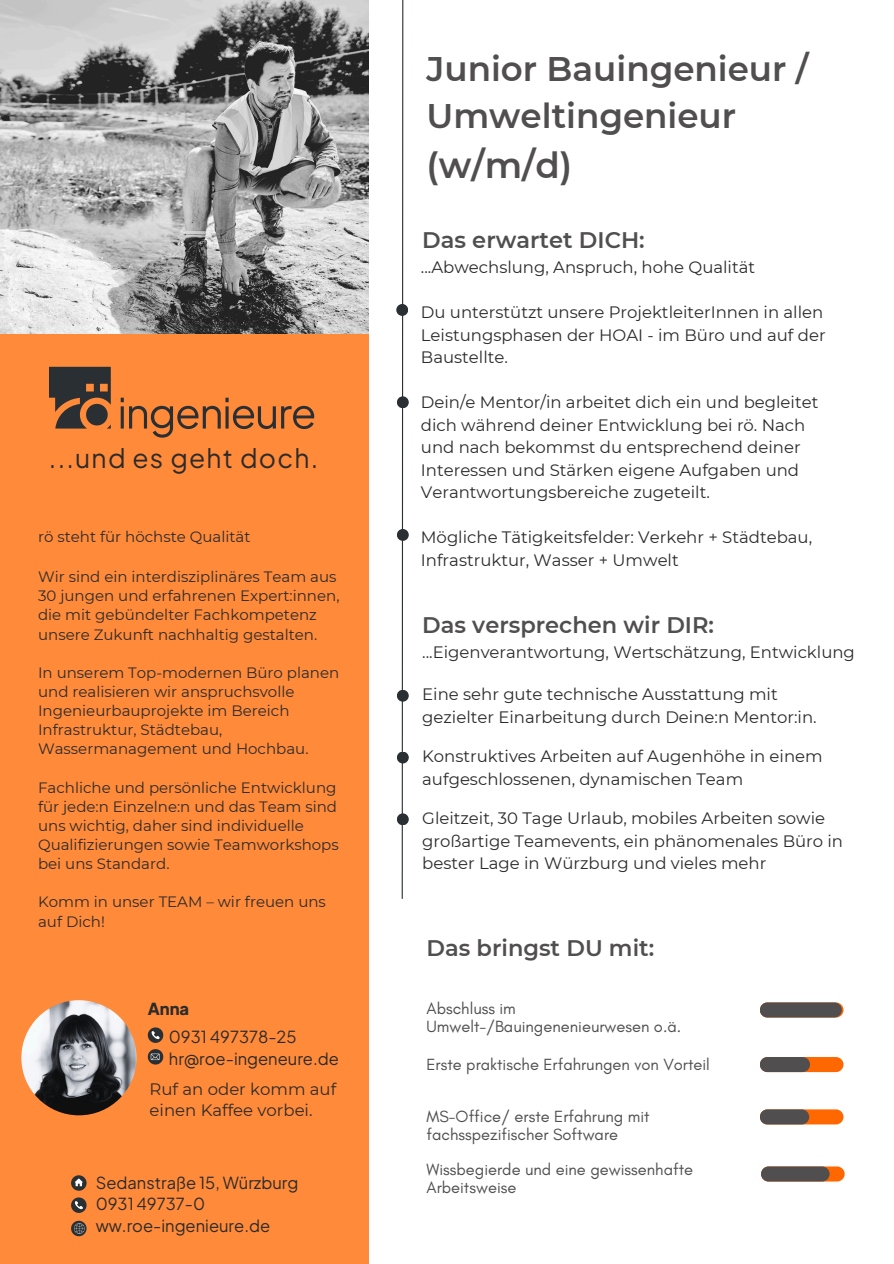
<style>
.page{position:relative;width:894px;height:1264px;background:#fff}
.page>*{position:absolute;margin:0;border:0;box-sizing:border-box;transform-origin:0 0}
.t1{font:600 35.55px "Montserrat";color:#504e4e}
.t2{font:600 34.05px/47.2px "Montserrat";color:#504e4e}
.t3{font:26.4px "Plus Jakarta Sans";letter-spacing:.045em;color:#2b2b2b}
.t4{font:600 22.5px "Montserrat";color:#504e4e}
.t5{font:16.5px/22.5px "Montserrat";color:#2b2b2b}
.t6{font:16.5px/18px "Glacial Indifference";color:#504e4e}
.t7{font:16.5px "Plus Jakarta Sans";color:#2b2b2b}
.t8{font:800 16.5px "Plus Jakarta Sans";color:#2b2b2b}
.t9{font:15px/19.2px "Montserrat";color:#2b2b2b}
</style>
<div class="page">
<div style="left:0;top:0;width:368px;height:1263px;background:#ff8a3a"></div>
<img style="left:0;top:0;width:368px;height:333px">
<svg style="left:71px;top:1197px;width:15px;height:15px"></svg>
<svg style="left:71px;top:1175px;width:15px;height:15px"></svg>
<svg style="left:401px;top:0;width:3px;height:899px"></svg>
<div style="left:397px;top:396px;width:11px;height:12px;background:#292f33;border-radius:50%"></div>
<div style="left:397px;top:689px;width:11px;height:12px;background:#292f33;border-radius:50%"></div>
<div style="left:397px;top:751px;width:11px;height:12px;background:#292f33;border-radius:50%"></div>
<div style="left:396px;top:304px;width:12px;height:12px;background:#292f33;border-radius:50%"></div>
<svg style="left:71px;top:1220px;width:15px;height:16px"></svg>
<svg style="left:759px;top:1002px;width:84px;height:15px"></svg>
<div style="left:759px;top:1002px;width:82px;height:15px;background:#504e4e;border-radius:8px"></div>
<div style="left:759px;top:1057px;width:84px;height:15px;background:#ff6700;border-radius:8px"></div>
<div style="left:759px;top:1057px;width:50px;height:15px;background:#504e4e;border-radius:8px"></div>
<div style="left:759px;top:1109px;width:84px;height:15px;background:#ff6700;border-radius:8px"></div>
<div style="left:759px;top:1109px;width:50px;height:15px;background:#504e4e;border-radius:8px"></div>
<svg style="left:49px;top:367px;width:265px;height:70px"></svg>
<svg style="left:148px;top:1049px;width:15px;height:15px"></svg>
<svg style="left:148px;top:1027px;width:15px;height:15px"></svg>
<img style="left:21px;top:1000px;width:115px;height:115px;border-radius:50%">
<div style="left:397px;top:529px;width:11px;height:12px;background:#292f33;border-radius:50%"></div>
<div style="left:760px;top:1166px;width:84px;height:15px;background:#ff6700;border-radius:8px"></div>
<div style="left:760px;top:1166px;width:69px;height:15px;background:#504e4e;border-radius:8px"></div>
<div style="left:397px;top:813px;width:11px;height:12px;background:#292f33;border-radius:50%"></div>
<p class="t3" style="left:49px;top:440px;width:271px">...und es geht doch.</p>
<p class="t9" style="left:38px;top:526px;width:214px">rö steht für höchste Qualität</p>
<p class="t9" style="left:38px;top:567px;width:303px">Wir sind ein interdisziplinäres Team aus 30 jungen und erfahrenen Expert:innen, die mit gebündelter Fachkompetenz unsere Zukunft nachhaltig gestalten.</p>
<p class="t9" style="left:38px;top:662px;width:303px">In unserem Top-modernen Büro planen und realisieren wir anspruchsvolle Ingenieurbauprojekte im Bereich Infrastruktur, Städtebau, Wassermanagement und Hochbau.</p>
<p class="t9" style="left:38px;top:777px;width:302px">Fachliche und persönliche Entwicklung für jede:n Einzelne:n und das Team sind uns wichtig, daher sind individuelle Qualifizierungen sowie Teamworkshops bei uns Standard.</p>
<p class="t9" style="left:38px;top:892px;width:289px">Komm in unser TEAM – wir freuen uns auf Dich!</p>
<p class="t8" style="left:148px;top:997px;width:43px">Anna</p>
<h1 class="t7" style="left:169px;top:1026px;width:129px">0931 497378-25</h1>
<h3 class="t7" style="left:169px;top:1047px;width:171px">hr@roe-ingeneure.de</h3>
<p class="t5" style="left:150px;top:1077px;width:188px">Ruf an oder komm auf</p>
<p class="t5" style="left:150px;top:1099px;width:164px">einen Kaffee vorbei.</p>
<p class="t7" style="left:96px;top:1171px;width:204px">Sedanstraße 15, Würzburg</p>
<h2 class="t7" style="left:96px;top:1193px;width:111px">0931 49737-0</h2>
<p class="t7" style="left:96px;top:1214px;width:176px">ww.roe-ingenieure.de</p>
<p class="t2" style="left:426px;top:45px;width:383px">Junior Bauingenieur /<br>Umweltingenieur</p>
<p class="t1" style="left:426px;top:144px;width:147px">(w/m/d)</p>
<p class="t4" style="left:422px;top:226px;width:224px">Das erwartet DICH:</p>
<p class="t5" style="left:421px;top:256px;width:336px">...Abwechslung, Anspruch, hohe Qualität</p>
<p class="t5" style="left:421px;top:301px;width:406px">Du unterstützt unsere ProjektleiterInnen in allen<br>Leistungsphasen der HOAI - im Büro und auf der<br>Baustellte.</p>
<p class="t5" style="left:421px;top:391px;width:399px">Dein/e Mentor/in arbeitet dich ein und begleitet dich während deiner Entwicklung bei rö. Nach und nach bekommst du entsprechend deiner Interessen und Stärken eigene Aufgaben und Verantwortungsbereiche zugeteilt.</p>
<h3 class="t5" style="left:421px;top:526px;width:392px">Mögliche Tätigkeitsfelder: Verkehr + Städtebau,<br>Infrastruktur, Wasser + Umwelt</h3>
<p class="t4" style="left:422px;top:611px;width:293px">Das versprechen wir DIR:</p>
<p class="t5" style="left:422px;top:641px;width:434px">...Eigenverantwortung, Wertschätzung, Entwicklung</p>
<p class="t5" style="left:422px;top:683px;width:396px">Eine sehr gute technische Ausstattung mit gezielter Einarbeitung durch Deine:n Mentor:in.</p>
<p class="t5" style="left:422px;top:745px;width:402px">Konstruktives Arbeiten auf Augenhöhe in einem aufgeschlossenen, dynamischen Team</p>
<p class="t5" style="left:422px;top:807px;width:422px">Gleitzeit, 30 Tage Urlaub, mobiles Arbeiten sowie großartige Teamevents, ein phänomenales Büro in bester Lage in Würzburg und vieles mehr</p>
<p class="t4" style="left:426px;top:933px;width:229px">Das bringst DU mit:</p>
<p class="t6" style="left:426px;top:999px;width:256px">Abschluss im<br>Umwelt-/Bauingenenieurwesen o.ä.</p>
<p class="t6" style="left:426px;top:1055px;width:285px">Erste praktische Erfahrungen von Vorteil</p>
<p class="t6" style="left:426px;top:1106px;width:224px">MS-Office/ erste Erfahrung mit</p>
<p class="t6" style="left:426px;top:1124px;width:193px">fachsspezifischer Software</p>
<p class="t6" style="left:426px;top:1160px;width:268px">Wissbegierde und eine gewissenhafte<br>Arbeitsweise</p>
</div>
